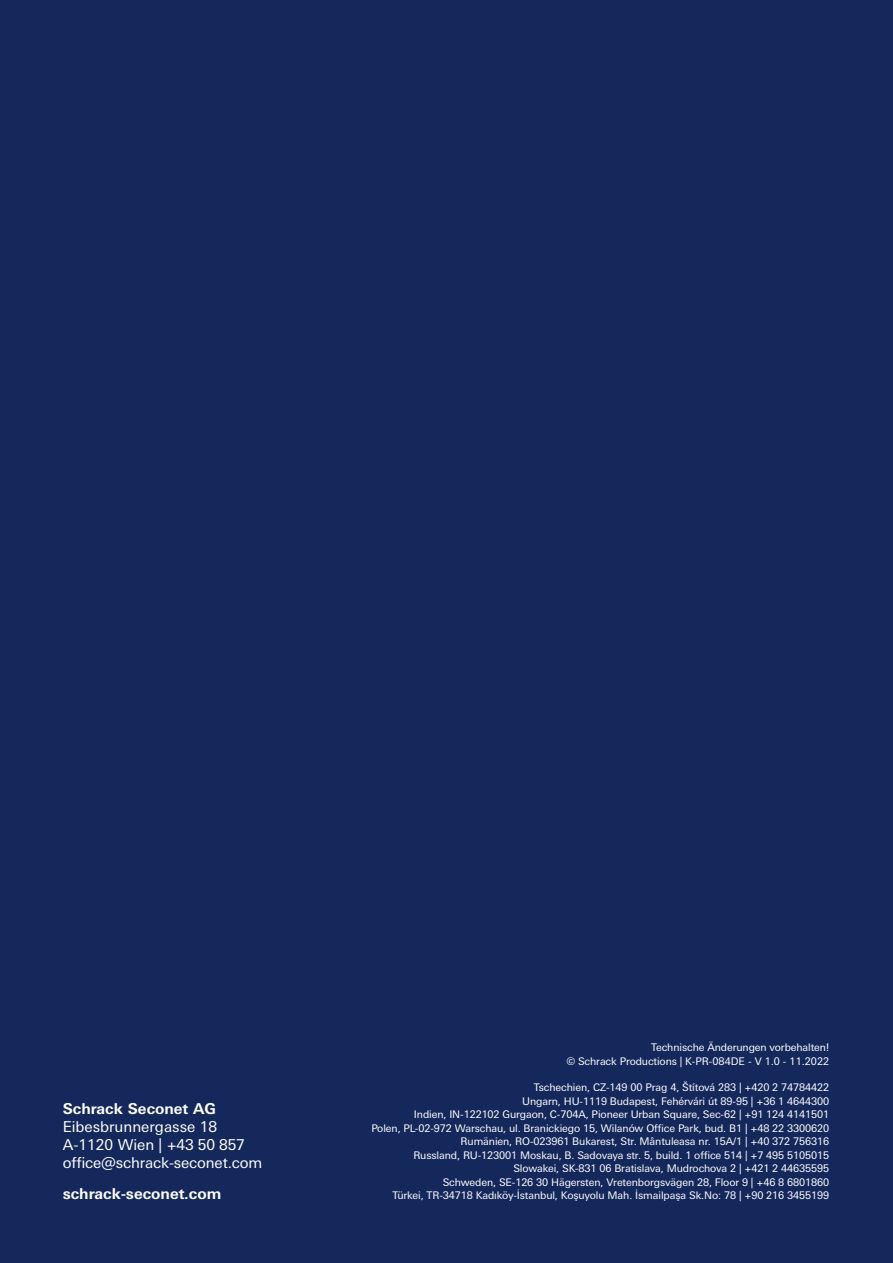
<style>
.page{position:relative;width:893px;height:1263px;background:#14285c}
.page>*{position:absolute;margin:0;border:0;box-sizing:border-box;transform-origin:0 0}
.t1{font:15px/18px "Univers Next W1 G";color:#fff}
.t2{font:700 15px "Univers Next W1 G";color:#fff}
.t3{font:10.5px/13.5px "Univers Next W1 G";letter-spacing:-.01em;color:#fff;text-align:right}
</style>
<div class="page">
<h1 class="t2" style="left:63px;top:1100px;width:155px">Schrack Seconet AG</h1>
<h1 class="t1" style="left:63px;top:1118px;width:201px">Eibesbrunnergasse 18<br>A-1120 Wien | +43 50 857 office@schrack-seconet.com</h1>
<h1 class="t2" style="left:63px;top:1185px;width:160px">schrack-seconet.com</h1>
<p class="t3" style="left:566px;top:1041px;width:264px">Technische Änderungen vorbehalten!<br>© Schrack Productions | K-PR-084DE - V 1.0 - 11.2022</p>
<p class="t3" style="left:371px;top:1081px;width:459px">Tschechien, CZ-149 00 Prag 4, Štítová 283 | +420 2 74784422<br>Ungarn, HU-1119 Budapest, Fehérvári út 89-95 | +36 1 4644300<br>Indien, IN-122102 Gurgaon, C-704A, Pioneer Urban Square, Sec-62 | +91 124 4141501<br>Polen, PL-02-972 Warschau, ul. Branickiego 15, Wilanów Office Park, bud. B1 | +48 22 3300620<br>Rumänien, RO-023961 Bukarest, Str. Mântuleasa nr. 15A/1 | +40 372 756316<br>Russland, RU-123001 Moskau, B. Sadovaya str. 5, build. 1 office 514 | +7 495 5105015<br>Slowakei, SK-831 06 Bratislava, Mudrochova 2 | +421 2 44635595<br>Schweden, SE-126 30 Hägersten, Vretenborgsvägen 28, Floor 9 | +46 8 6801860<br>Türkei, TR-34718 Kadıköy-İstanbul, Koşuyolu Mah. İsmailpaşa Sk.No: 78 | +90 216 3455199</p>
</div>
